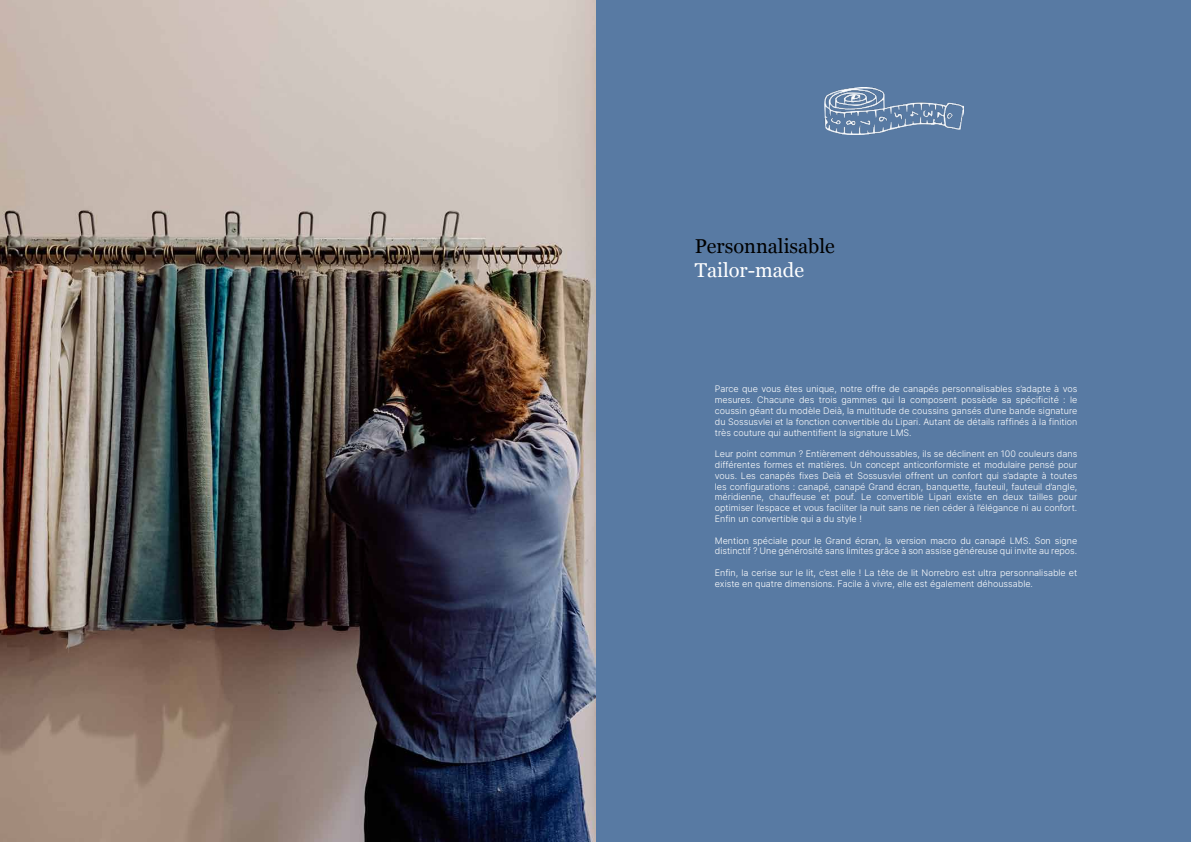
<style>
.page{position:relative;width:1191px;height:842px;background:#fff}
.page>*{position:absolute;margin:0;border:0;box-sizing:border-box;transform-origin:0 0}
.t1{font:20px "Georgia";color:#000}
.t2{font:20px "Georgia";color:#fff}
.t3{font:300 9px/10.8px "Inter";color:#fff;text-align:justify}
</style>
<div class="page">
<div style="left:588px;top:0;width:603px;height:842px;background:#587aa3"></div>
<img style="left:0;top:0;width:595px;height:842px">
<img style="left:824px;top:87px;width:139px;height:47px">
<h1 class="t1" style="left:694px;top:232px;width:142px">Personnalisable</h1>
<h1 class="t2" style="left:694px;top:256px;width:111px">Tailor-made</h1>
<p class="t3" style="left:715px;top:383px;width:364px">Parce que vous êtes unique, notre offre de canapés personnalisables s’adapte à vos mesures. Chacune des trois gammes qui la composent possède sa spécificité : le coussin géant du modèle Deià, la multitude de coussins gansés d’une bande signature du Sossusvlei et la fonction convertible du Lipari. Autant de détails raffinés à la finition très couture qui authentifient la signature LMS.</p>
<p class="t3" style="left:715px;top:448px;width:364px">Leur point commun ? Entièrement déhoussables, ils se déclinent en 100 couleurs dans différentes formes et matières. Un concept anticonformiste et modulaire pensé pour vous. Les canapés fixes Deià et Sossusvlei offrent un confort qui s’adapte à toutes les configurations : canapé, canapé Grand écran, banquette, fauteuil, fauteuil d’angle, méridienne, chauffeuse et pouf. Le convertible Lipari existe en deux tailles pour optimiser l’espace et vous faciliter la nuit sans ne rien céder à l’élégance ni au confort.<br>Enfin un convertible qui a du style !</p>
<p class="t3" style="left:715px;top:535px;width:364px">Mention spéciale pour le Grand écran, la version macro du canapé LMS. Son signe distinctif ? Une générosité sans limites grâce à son assise généreuse qui invite au repos.</p>
<p class="t3" style="left:715px;top:567px;width:364px">Enfin, la cerise sur le lit, c’est elle ! La tête de lit Norrebro est ultra personnalisable et existe en quatre dimensions. Facile à vivre, elle est également déhoussable.</p>
</div>
